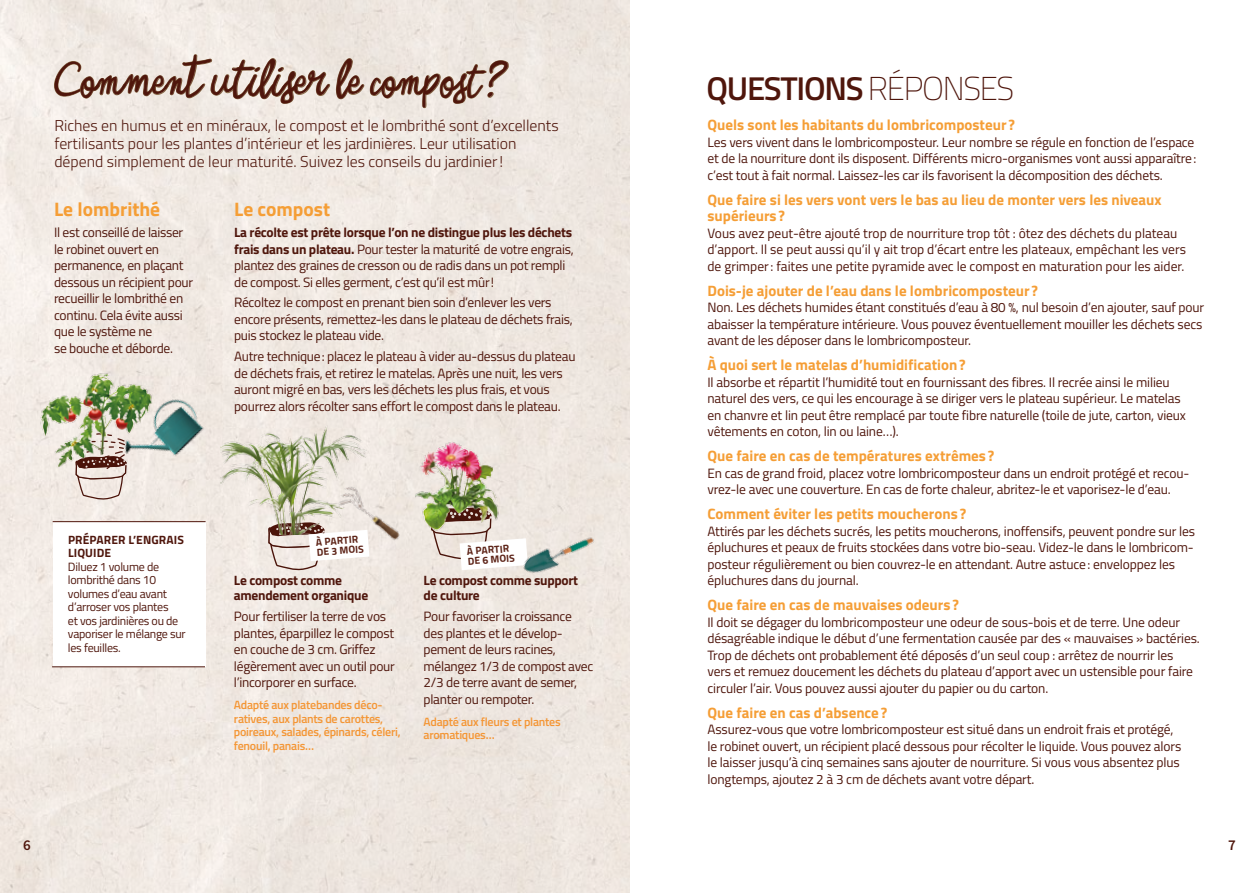
<style>
.page{position:relative;width:1259px;height:893px;background:#fff}
.page>*{position:absolute;margin:0;border:0;box-sizing:border-box;transform-origin:0 0}
.t1{font:38.25px "Zerocalcare Script";color:#4f160c}
.t2{font:600 33px "Titillium Web";letter-spacing:-.04em;color:#4f160c}
.t3{font:700 19.5px "Titillium Web";color:#f59e36}
.t4{font:300 15.75px/18px "Titillium Web";color:#4f160c}
.t5{font:700 15px/16.5px "Titillium Web";color:#f59e36}
.t6{font:600 15px "Source Sans Pro";color:#4f160c}
.t7{font:13.5px/16.5px "Titillium Web";letter-spacing:-.01em;color:#4f160c}
.t8{font:700 13.5px/15px "Titillium Web";letter-spacing:-.02em;color:#4f160c}
.t9{font:600 12px/13.5px "Titillium Web";letter-spacing:-.02em;color:#f49635}
.t10{font:12px/13.5px "Titillium Web";letter-spacing:-.02em;color:#4f160c}
.t11{font:700 12px/13.5px "Titillium Web";letter-spacing:.01em;color:#4f160c}
.t12{font:700 10.35px/9.8px "Titillium Web";color:#5d2418}
.s1{font-family:"Cheddar Jack";font-size:53.55px}
.s2{font-size:33px}
.s3{font-weight:700}
.s4{font-weight:100}
</style>
<div class="page">
<img style="left:0;top:0;width:629px;height:893px">
<svg style="left:54px;top:54px;width:276px;height:50px;background:#e1d6cc"></svg>
<svg style="left:336px;top:58px;width:28px;height:42px"></svg>
<svg style="left:370px;top:60px;width:139px;height:48px;background:#ded3c8"></svg>
<svg style="left:430px;top:506px;width:98px;height:64px"></svg>
<img style="left:415px;top:441px;width:89px;height:94px">
<img style="left:221px;top:422px;width:145px;height:113px">
<svg style="left:268px;top:521px;width:101px;height:51px;background:#d0c3bb"></svg>
<img style="left:325px;top:476px;width:79px;height:87px">
<img style="left:505px;top:507px;width:103px;height:107px">
<img style="left:128px;top:371px;width:106px;height:129px">
<svg style="left:75px;top:484px;width:53px;height:17px"></svg>
<img style="left:22px;top:355px;width:158px;height:129px">
<div style="left:53px;top:522px;width:153px;height:144px;background:#fff"></div>
<hr style="left:52px;top:666px;width:153px;height:1px;background:#4f160c">
<hr style="left:53px;top:521px;width:153px;height:1px;background:#4f160c">
<h1 class="t1" style="left:54px;top:58px;width:452px"><span class="s1">C</span>omment utiliser le compos<span class="s2">t</span>?</h1>
<p class="t4" style="left:54px;top:116px;width:506px">Riches en humus et en minéraux, le compost et le lombrithé sont d’excellents fertilisants pour les plantes d’intérieur et les jardinières. Leur utilisation dépend simplement de leur maturité. Suivez les conseils du jardinier!</p>
<h3 class="t3" style="left:54px;top:195px;width:108px">Le lombrithé</h3>
<p class="t7" style="left:54px;top:223px;width:141px">Il est conseillé de laisser le robinet ouvert en permanence, en plaçant dessous un récipient pour recueillir le lombrithé en continu. Cela évite aussi que le système ne<br>se bouche et déborde.</p>
<h3 class="t3" style="left:234px;top:195px;width:98px">Le compost</h3>
<p class="t7" style="left:234px;top:223px;width:341px"><span class="s3">La récolte est prête lorsque l’on ne distingue plus les déchets frais dans un plateau.</span> Pour tester la maturité de votre engrais, plantez des graines de cresson ou de radis dans un pot rempli de compost. Si elles germent, c’est qu’il est mûr!</p>
<p class="t7" style="left:234px;top:294px;width:340px">Récoltez le compost en prenant bien soin d’enlever les vers encore présents, remettez-les dans le plateau de déchets frais, puis stockez le plateau vide.</p>
<p class="t7" style="left:234px;top:347px;width:343px">Autre technique: placez le plateau à vider au-dessus du plateau de déchets frais, et retirez le matelas. Après une nuit, les vers auront migré en bas, vers les déchets les plus frais, et vous pourrez alors récolter sans effort le compost dans le plateau.</p>
<p class="t11" style="left:68px;top:532px;width:117px">PRÉPARER L’ENGRAIS<br>LIQUIDE</p>
<p class="t10" style="left:68px;top:559px;width:119px">Diluez 1 volume de lombrithé dans 10 volumes d’eau avant d’arroser vos plantes<br>et vos jardinières ou de vaporiser le mélange sur les feuilles.</p>
<p class="t12" style="left:315px;top:537px;width:49px;rotate:-5deg">À PARTIR<br>DE 3 MOIS</p>
<p class="t8" style="left:234px;top:573px;width:136px">Le compost comme amendement organique</p>
<p class="t7" style="left:234px;top:608px;width:162px">Pour fertiliser la terre de vos plantes, éparpillez le compost en couche de 3 cm. Griffez légèrement avec un outil pour l’incorporer en surface.</p>
<p class="t9" style="left:234px;top:698px;width:168px">Adapté aux platebandes déco&shy;ratives, aux plants de carottes, poireaux, salades, épinards, céleri, fenouil, panais…</p>
<p class="t12" style="left:466px;top:546px;width:49px;rotate:-5deg">À PARTIR<br>DE 6 MOIS</p>
<p class="t8" style="left:423px;top:573px;width:156px">Le compost comme support de culture</p>
<p class="t7" style="left:423px;top:608px;width:171px">Pour favoriser la croissance des plantes et le dévelop&shy;pement de leurs racines, mélangez 1/3 de compost avec<br>2/3 de terre avant de semer, planter ou rempoter.</p>
<p class="t9" style="left:423px;top:714px;width:139px">Adapté aux fleurs et plantes aromatiques…</p>
<h2 class="t2" style="left:706px;top:63px;width:309px">QUESTIONS <span class="s4">RÉPONSES</span></h2>
<p class="t5" style="left:707px;top:116px;width:309px">Quels sont les habitants du lombricomposteur ?</p>
<p class="t7" style="left:707px;top:133px;width:490px">Les vers vivent dans le lombricomposteur. Leur nombre se régule en fonction de l’espace et de la nourriture dont ils disposent. Différents micro-organismes vont aussi apparaître: c’est tout à fait normal. Laissez-les car ils favorisent la décomposition des déchets.</p>
<p class="t5" style="left:707px;top:190px;width:456px">Que faire si les vers vont vers le bas au lieu de monter vers les niveaux supérieurs ?</p>
<p class="t7" style="left:707px;top:224px;width:480px">Vous avez peut-être ajouté trop de nourriture trop tôt : ôtez des déchets du plateau d’apport. Il se peut aussi qu’il y ait trop d’écart entre les plateaux, empêchant les vers de grimper: faites une petite pyramide avec le compost en maturation pour les aider.</p>
<p class="t5" style="left:707px;top:281px;width:332px">Dois-je ajouter de l’eau dans le lombricomposteur ?</p>
<p class="t7" style="left:707px;top:298px;width:498px">Non. Les déchets humides étant constitués d’eau à 80 %, nul besoin d’en ajouter, sauf pour abaisser la température intérieure. Vous pouvez éventuellement mouiller les déchets secs avant de les déposer dans le lombricomposteur.</p>
<p class="t5" style="left:707px;top:356px;width:260px">À quoi sert le matelas d’humidification?</p>
<p class="t7" style="left:707px;top:373px;width:480px">Il absorbe et répartit l’humidité tout en fournissant des fibres. Il recrée ainsi le milieu naturel des vers, ce qui les encourage à se diriger vers le plateau supérieur. Le matelas en chanvre et lin peut être remplacé par toute fibre naturelle (toile de jute, carton, vieux vêtements en coton, lin ou laine…).</p>
<p class="t5" style="left:707px;top:447px;width:288px">Que faire en cas de températures extrêmes ?</p>
<p class="t7" style="left:707px;top:464px;width:483px">En cas de grand froid, placez votre lombricomposteur dans un endroit protégé et recou&shy;vrez-le avec une couverture. En cas de forte chaleur, abritez-le et vaporisez-le d’eau.</p>
<p class="t5" style="left:707px;top:505px;width:260px">Comment éviter les petits moucherons ?</p>
<p class="t7" style="left:707px;top:522px;width:489px">Attirés par les déchets sucrés, les petits moucherons, inoffensifs, peuvent pondre sur les épluchures et peaux de fruits stockées dans votre bio-seau. Videz-le dans le lombricom&shy;posteur régulièrement ou bien couvrez-le en attendant. Autre astuce: enveloppez les épluchures dans du journal.</p>
<p class="t5" style="left:707px;top:596px;width:253px">Que faire en cas de mauvaises odeurs ?</p>
<p class="t7" style="left:707px;top:613px;width:494px">Il doit se dégager du lombricomposteur une odeur de sous-bois et de terre. Une odeur désagréable indique le début d’une fermentation causée par des « mauvaises » bactéries.<br>Trop de déchets ont probablement été déposés d’un seul coup : arrêtez de nourrir les vers et remuez doucement les déchets du plateau d’apport avec un ustensible pour faire circuler l’air. Vous pouvez aussi ajouter du papier ou du carton.</p>
<p class="t5" style="left:707px;top:703px;width:181px">Que faire en cas d’absence?</p>
<p class="t7" style="left:707px;top:720px;width:475px">Assurez-vous que votre lombricomposteur est situé dans un endroit frais et protégé, le robinet ouvert, un récipient placé dessous pour récolter le liquide. Vous pouvez alors le laisser jusqu’à cinq semaines sans ajouter de nourriture. Si vous vous absentez plus longtemps, ajoutez 2 à 3 cm de déchets avant votre départ.</p>
<p class="t6" style="left:23px;top:836px;width:9px">6</p>
<p class="t6" style="left:1228px;top:836px;width:9px">7</p>
</div>
